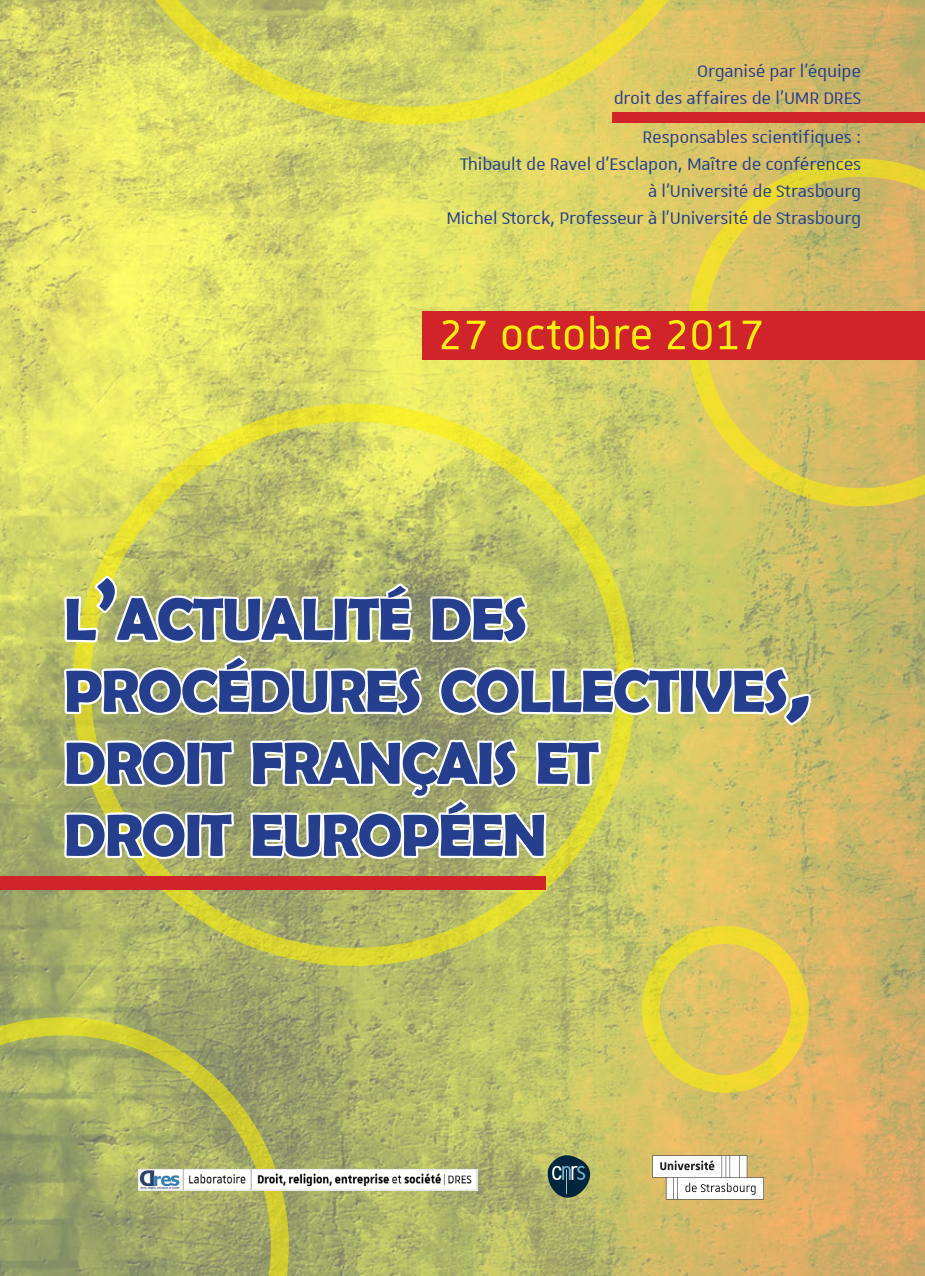
<style>
.page{position:relative;width:925px;height:1276px;background:#fff}
.page>*{position:absolute;margin:0;border:0;box-sizing:border-box;transform-origin:0 0}
.t1{font:700 59.85px "Berlin Sans FB Demi";letter-spacing:-.03em;color:#253f8e}
.t2{font:56.25px "Unistra A";color:#fff101}
.t3{font:22.5px "Unistra A";letter-spacing:-.01em;color:#253f8e}
.s1{font-size:85.5px}
</style>
<div class="page">
<img style="left:0;top:0;width:925px;height:1276px">
<svg style="left:85px;top:0;width:653px;height:125px;background:#d7d161"></svg>
<svg style="left:687px;top:159px;width:238px;height:347px;background:#d8be5e"></svg>
<svg style="left:61px;top:422px;width:752px;height:441px;background:#c8c97c"></svg>
<div style="left:642px;top:926px;width:167px;height:167px;border:18px solid #fff101;border-radius:50%"></div>
<svg style="left:0;top:1017px;width:289px;height:259px;background:#a2a962"></svg>
<div style="left:423px;top:311px;width:502px;height:48px;background:#d1232a"></div>
<div style="left:0;top:876px;width:545px;height:13px;background:#d1232a"></div>
<div style="left:612px;top:112px;width:313px;height:11px;background:#d1232a"></div>
<svg style="left:652px;top:1155px;width:112px;height:44px"></svg>
<svg style="left:548px;top:1155px;width:42px;height:42px;background:#3e5c5a"></svg>
<img style="left:132px;top:1158px;width:352px;height:39px">
<p class="t3" style="left:697px;top:60px;width:165px">Organisé par l’équipe</p>
<p class="t3" style="left:614px;top:87px;width:249px">droit des affaires de l’UMR DRES</p>
<p class="t3" style="left:642px;top:126px;width:220px">Responsables scientifiques :</p>
<p class="t3" style="left:460px;top:153px;width:403px">Thibault de Ravel d’Esclapon, Maître de conférences</p>
<p class="t3" style="left:648px;top:180px;width:215px">à l’Université de Strasbourg</p>
<p class="t3" style="left:446px;top:207px;width:416px">Michel Storck, Professeur à l’Université de Strasbourg</p>
<p class="t2" style="left:438px;top:305px;width:327px">27 octobre 2017</p>
<p class="t1" style="left:64px;top:584px;width:465px">L<span class="s1">’</span>ACTUALITÉ DES</p>
<p class="t1" style="left:64px;top:656px;width:748px">PROCÉDURES COLLECTIVES<span class="s1">,</span></p>
<p class="t1" style="left:64px;top:728px;width:537px">DROIT FRANÇAIS ET</p>
<p class="t1" style="left:64px;top:800px;width:484px">DROIT EUROPÉEN</p>
</div>
